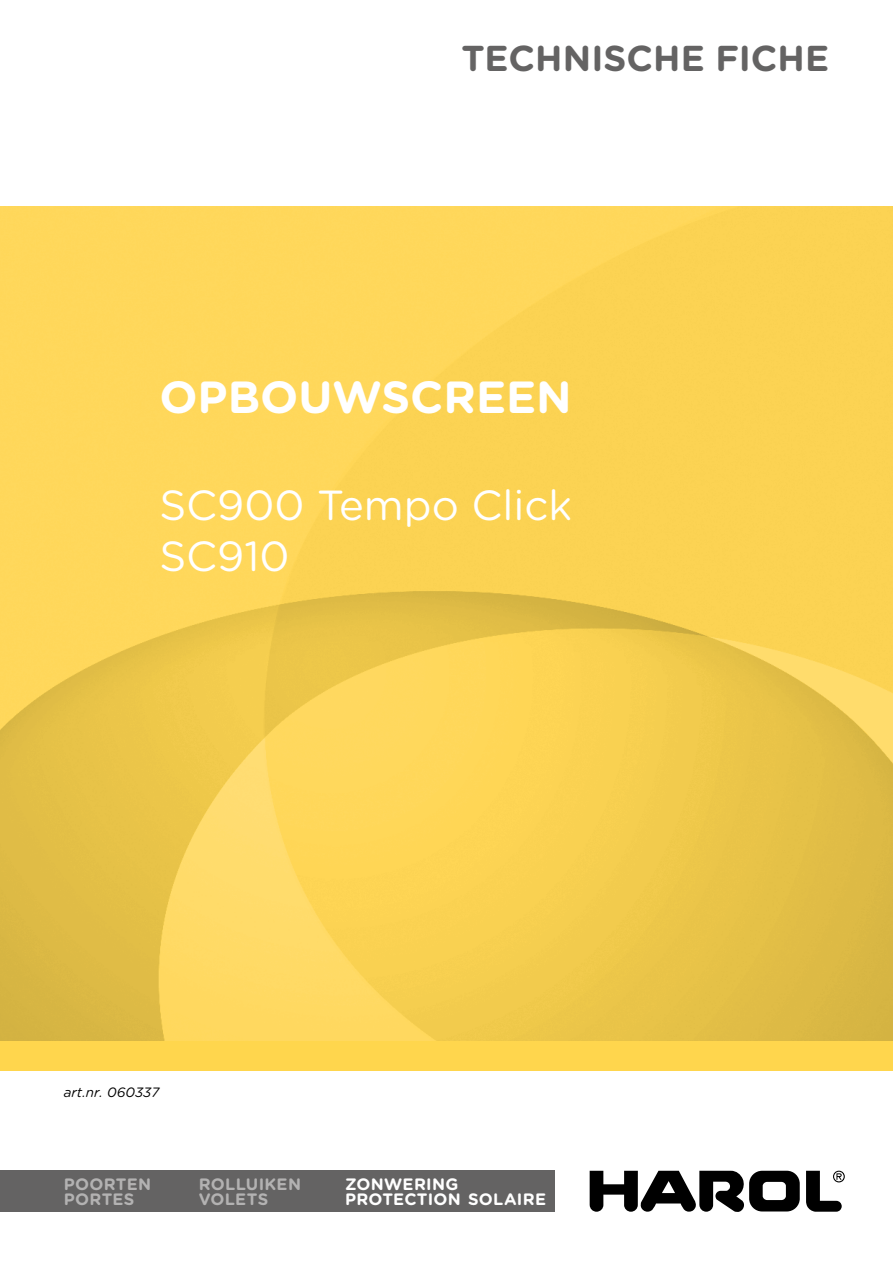
<style>
.page{position:relative;width:893px;height:1263px;background:#fff}
.page>*{position:absolute;margin:0;border:0;box-sizing:border-box;transform-origin:0 0}
.t1{font:700 45px "Gotham Rounded";color:#fff}
.t2{font:42px/50.4px "Gotham Rounded";color:#fff}
.t3{font:700 36px "Gotham Rounded";color:#646363}
.t4{font:700 16.5px/15px "Gotham Rounded";letter-spacing:.02em;color:#b3b2b2}
.t5{font:700 16.5px/15px "Gotham Rounded";letter-spacing:.02em;color:#fff}
.t6{font:italic 13.5px "Gotham Rounded";color:#000}
</style>
<div class="page">
<img style="left:0;top:207px;width:893px;height:834px">
<div style="left:0;top:1041px;width:893px;height:30px;background:#ffd64d"></div>
<svg style="left:806px;top:1171px;width:39px;height:41px"></svg>
<svg style="left:590px;top:1171px;width:210px;height:41px"></svg>
<div style="left:0;top:1170px;width:555px;height:42px;background:#646363"></div>
<h3 class="t3" style="left:462px;top:32px;width:369px">TECHNISCHE FICHE</h3>
<h1 class="t1" style="left:159px;top:364px;width:414px">OPBOUWSCREEN</h1>
<h2 class="t2" style="left:159px;top:478px;width:414px">SC900 Tempo Click<br>SC910</h2>
<p class="t6" style="left:64px;top:1082px;width:97px">art.nr. 060337</p>
<p class="t4" style="left:64px;top:1176px;width:89px">POORTEN<br>PORTES</p>
<p class="t4" style="left:199px;top:1176px;width:104px">ROLLUIKEN<br>VOLETS</p>
<p class="t5" style="left:345px;top:1176px;width:203px">ZONWERING<br>PROTECTION SOLAIRE</p>
</div>
